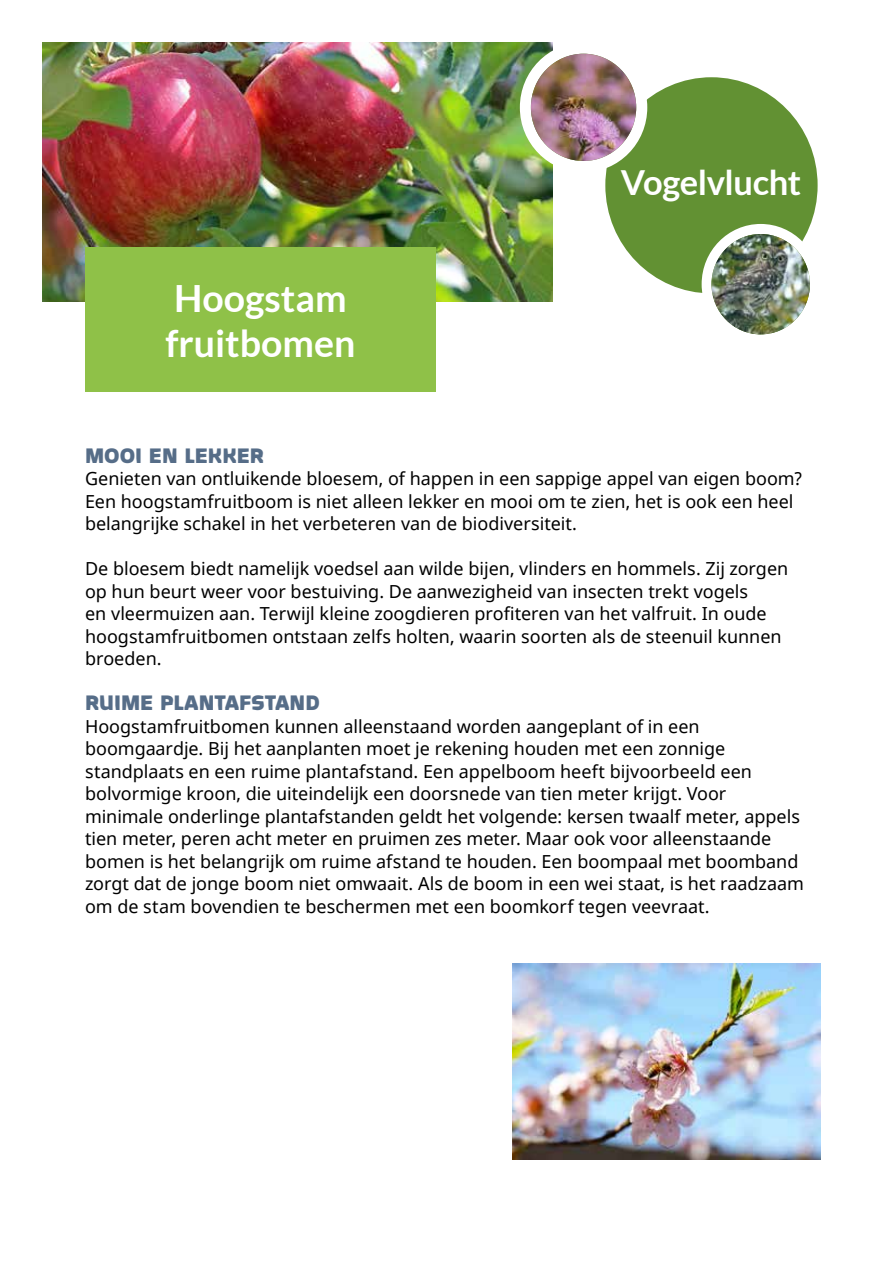
<style>
.page{position:relative;width:893px;height:1263px;background:#fff}
.page>*{position:absolute;margin:0;border:0;box-sizing:border-box;transform-origin:0 0}
.t1{font:700 37.5px/45px "Lato";color:#fff}
.t2{font:700 34.5px "Lato";letter-spacing:-.015em;color:#fff}
.t3{font:700 22.5px "Quagmire";color:#566d88}
.t4{font:18px/22.5px "Noto Sans";color:#000}
</style>
<div class="page">
<img style="left:43px;top:43px;width:510px;height:259px">
<div style="left:85px;top:248px;width:351px;height:144px;background:#8fc148"></div>
<div style="left:605px;top:77px;width:213px;height:216px;background:#629133;border-radius:50%"></div>
<div style="left:520px;top:43px;width:127px;height:129px;background:#fff;border-radius:50%"></div>
<img style="left:531px;top:54px;width:105px;height:107px">
<div style="left:702px;top:224px;width:118px;height:120px;background:#fff;border-radius:50%"></div>
<img style="left:711px;top:234px;width:99px;height:100px">
<img style="left:513px;top:963px;width:308px;height:196px">
<h1 class="t1" style="left:165px;top:276px;width:191px">Hoogstam fruitbomen</h1>
<h2 class="t2" style="left:621px;top:163px;width:182px">Vogelvlucht</h2>
<p class="t3" style="left:85px;top:440px;width:181px">MOOI EN LEKKER</p>
<p class="t4" style="left:85px;top:468px;width:719px">Genieten van ontluikende bloesem, of happen in een sappige appel van eigen boom?<br>Een hoogstamfruitboom is niet alleen lekker en mooi om te zien, het is ook een heel belangrijke schakel in het verbeteren van de biodiversiteit.</p>
<p class="t4" style="left:85px;top:558px;width:705px">De bloesem biedt namelijk voedsel aan wilde bijen, vlinders en hommels. Zij zorgen op hun beurt weer voor bestuiving. De aanwezigheid van insecten trekt vogels<br>en vleermuizen aan. Terwijl kleine zoogdieren profiteren van het valfruit. In oude hoogstamfruitbomen ontstaan zelfs holten, waarin soorten als de steenuil kunnen broeden.</p>
<p class="t3" style="left:85px;top:687px;width:236px">RUIME PLANTAFSTAND</p>
<p class="t4" style="left:85px;top:716px;width:720px">Hoogstamfruitbomen kunnen alleenstaand worden aangeplant of in een boomgaardje. Bij het aanplanten moet je rekening houden met een zonnige standplaats en een ruime plantafstand. Een appelboom heeft bijvoorbeeld een bolvormige kroon, die uiteindelijk een doorsnede van tien meter krijgt. Voor minimale onderlinge plantafstanden geldt het volgende: kersen twaalf meter, appels tien meter, peren acht meter en pruimen zes meter. Maar ook voor alleenstaande bomen is het belangrijk om ruime afstand te houden. Een boompaal met boomband zorgt dat de jonge boom niet omwaait. Als de boom in een wei staat, is het raadzaam om de stam bovendien te beschermen met een boomkorf tegen veevraat.</p>
</div>
